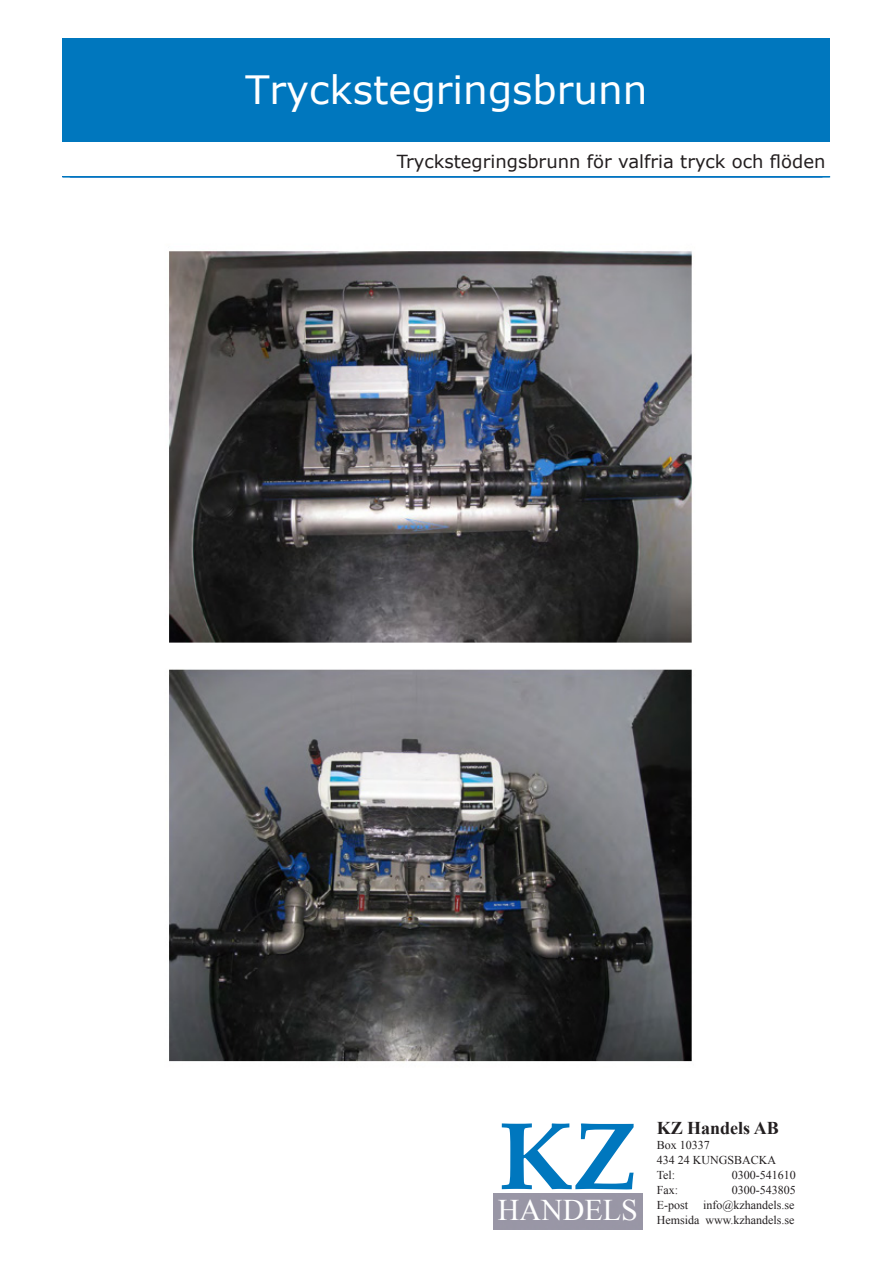
<style>
.page{position:relative;width:893px;height:1263px;background:#fff}
.page>*{position:absolute;margin:0;border:0;box-sizing:border-box;transform-origin:0 0}
.t1{font:700 96px "Book Antiqua";color:#0077be}
.t2{font:39px "Verdana";color:#fff}
.t3{font:30px "Times New Roman";color:#fff}
.t4{font:18px "Verdana";color:#231f20}
.t5{font:700 18px "Times New Roman";color:#231f20}
.t6{font:12px "Times New Roman";color:#231f20}
</style>
<div class="page">
<img style="left:63px;top:177px;width:479px;height:1px">
<div style="left:62px;top:176px;width:768px;height:1px;border:1px solid #0077be"></div>
<img style="left:169px;top:251px;width:523px;height:811px">
<div style="left:62px;top:39px;width:768px;height:103px;background:#0077be"></div>
<p class="t2" style="left:246px;top:63px;width:404px">Tryckstegringsbrunn</p>
<p class="t4" style="left:397px;top:149px;width:430px">Tryckstegringsbrunn för valfria tryck och flöden</p>
<p class="t1" style="left:498px;top:1091px;width:140px">KZ</p>
<p class="t3" style="left:498px;top:1190px;width:141px">HANDELS</p>
<p class="t5" style="left:657px;top:1116px;width:124px">KZ Handels AB</p>
<p class="t6" style="left:657px;top:1137px;width:55px">Box 10337</p>
<p class="t6" style="left:657px;top:1152px;width:121px">434 24 KUNGSBACKA</p>
<p class="t6" style="left:657px;top:1167px;width:20px">Tel:</p>
<p class="t6" style="left:732px;top:1167px;width:65px">0300-541610</p>
<p class="t6" style="left:657px;top:1182px;width:23px">Fax:</p>
<p class="t6" style="left:732px;top:1182px;width:65px">0300-543805</p>
<p class="t6" style="left:657px;top:1197px;width:139px">E-post info@kzhandels.se</p>
<p class="t6" style="left:657px;top:1212px;width:139px">Hemsida www.kzhandels.se</p>
</div>
